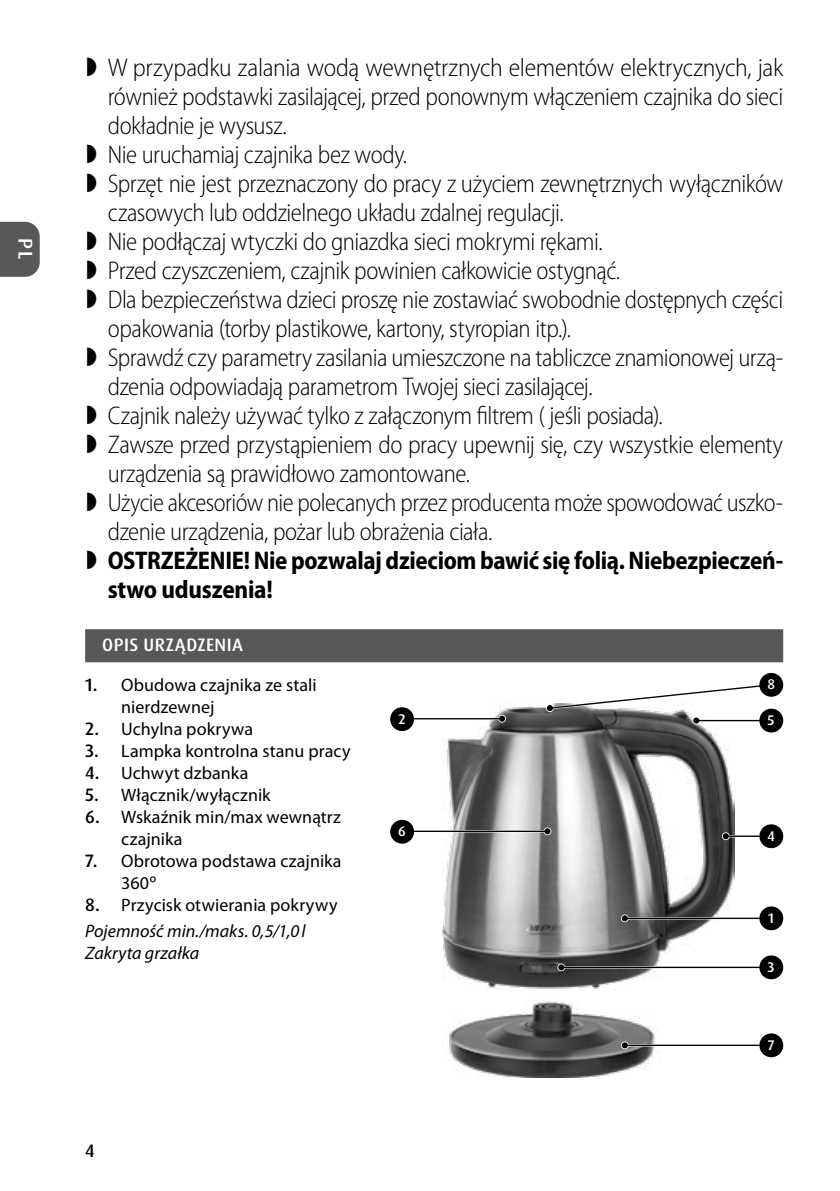
<style>
.page{position:relative;width:840px;height:1191px;background:#fff}
.page>*{position:absolute;margin:0;border:0;box-sizing:border-box;transform-origin:0 0}
.t1{font:300 semi-condensed 25.6px/29px "Myriad Pro";letter-spacing:-.02em;color:#000}
.t2{font:700 semi-condensed 25.6px/29px "Myriad Pro";letter-spacing:-.015em;color:#000}
.t3{font:500 20px "Dax Pro";color:#fff}
.t4{font:18px/22px "Myriad Pro";letter-spacing:.005em;color:#000}
.t5{font:italic 18px/26px "Myriad Pro";letter-spacing:.005em;color:#000}
.t6{font:500 18px "Dax Pro";letter-spacing:.025em;color:#fff}
.t7{font:500 18px "Dax Pro";color:#000}
.t8{font:500 14px "Dax Pro";color:#fff}
.s1{font-family:"Dax Pro";font-weight:500}
.s2{font-family:"Dax Pro";font-weight:500;font-style:normal}
.s3{font-style:normal}
</style>
<div class="page">
<svg style="left:0;top:222px;width:40px;height:55px;background:#606062"></svg>
<div style="left:85px;top:629px;width:697px;height:33px;background:#58585a"></div>
<img style="left:442px;top:706px;width:292px;height:371px">
<svg style="left:620px;top:914px;width:8px;height:8px"></svg>
<hr style="left:624px;top:917px;width:146px;height:2px;background:#000">
<svg style="left:621px;top:915px;width:6px;height:6px"></svg>
<svg style="left:620px;top:1041px;width:8px;height:8px"></svg>
<hr style="left:624px;top:1044px;width:146px;height:2px;background:#000">
<svg style="left:621px;top:1042px;width:6px;height:6px"></svg>
<svg style="left:721px;top:832px;width:8px;height:8px"></svg>
<hr style="left:725px;top:835px;width:45px;height:2px;background:#000">
<svg style="left:722px;top:833px;width:6px;height:6px"></svg>
<hr style="left:696px;top:719px;width:74px;height:2px;background:#fff">
<hr style="left:696px;top:720px;width:74px;height:1px;background:#000">
<svg style="left:693px;top:717px;width:6px;height:6px"></svg>
<svg style="left:546px;top:685px;width:214px;height:26px"></svg>
<svg style="left:557px;top:963px;width:8px;height:8px"></svg>
<hr style="left:561px;top:966px;width:209px;height:2px;background:#000">
<svg style="left:558px;top:964px;width:6px;height:6px"></svg>
<div style="left:759px;top:906px;width:23px;height:24px;background:#000;border-radius:50%"></div>
<div style="left:759px;top:1033px;width:23px;height:24px;background:#000;border-radius:50%"></div>
<div style="left:759px;top:824px;width:23px;height:24px;background:#000;border-radius:50%"></div>
<div style="left:759px;top:708px;width:23px;height:24px;background:#000;border-radius:50%"></div>
<div style="left:759px;top:673px;width:23px;height:24px;background:#000;border-radius:50%"></div>
<div style="left:759px;top:955px;width:23px;height:24px;background:#000;border-radius:50%"></div>
<hr style="left:410px;top:717px;width:92px;height:3px;background:#fff">
<hr style="left:410px;top:718px;width:92px;height:1px;background:#000">
<div style="left:499px;top:715px;width:6px;height:7px;background:#000;border-radius:50%"></div>
<svg style="left:543px;top:827px;width:8px;height:8px"></svg>
<hr style="left:410px;top:830px;width:137px;height:2px;background:#000">
<svg style="left:544px;top:828px;width:6px;height:6px"></svg>
<div style="left:390px;top:707px;width:24px;height:24px;background:#000;border-radius:50%"></div>
<div style="left:390px;top:820px;width:24px;height:23px;background:#000;border-radius:50%"></div>
<p class="t3" style="left:38px;top:238px;width:23px;rotate:90deg">PL</p>
<p class="t1" style="left:108px;top:53px;width:676px">W przypadku zalania wodą wewnętrznych elementów elektrycznych, jak również podstawki zasilającej, przed ponownym włączeniem czajnika do sieci dokładnie je wysusz.<br>Nie uruchamiaj czajnika bez wody.<br>Sprzęt nie jest przeznaczony do pracy z użyciem zewnętrznych wyłączników czasowych lub oddzielnego układu zdalnej regulacji.<br>Nie podłączaj wtyczki do gniazdka sieci mokrymi rękami.<br>Przed czyszczeniem, czajnik powinien całkowicie ostygnąć.<br>Dla bezpieczeństwa dzieci proszę nie zostawiać swobodnie dostępnych części opakowania (torby plastikowe, kartony, styropian itp.).<br>Sprawdź czy parametry zasilania umieszczone na tabliczce znamionowej urzą&shy;dzenia odpowiadają parametrom Twojej sieci zasilającej.<br>Czajnik należy używać tylko z załączonym filtrem ( jeśli posiada).<br>Zawsze przed przystąpieniem do pracy upewnij się, czy wszystkie elementy urządzenia są prawidłowo zamontowane.<br>Użycie akcesoriów nie polecanych przez producenta może spowodować uszko&shy;dzenie urządzenia, pożar lub obrażenia ciała.</p>
<p class="t2" style="left:108px;top:546px;width:676px">OSTRZEŻENIE! Nie pozwalaj dzieciom bawić się folią. Niebezpieczeń&shy;stwo uduszenia!</p>
<p class="t6" style="left:102px;top:633px;width:142px">OPIS URZĄDZENIA</p>
<p class="t4" style="left:121px;top:674px;width:197px;text-indent:-36px"><span class="s1">1.</span> Obudowa czajnika ze stali nierdzewnej</p>
<p class="t4" style="left:85px;top:718px;width:169px"><span class="s1">2.</span> Uchylna pokrywa</p>
<p class="t4" style="left:85px;top:740px;width:267px"><span class="s1">3.</span> Lampka kontrolna stanu pracy</p>
<p class="t4" style="left:85px;top:762px;width:165px"><span class="s1">4.</span> Uchwyt dzbanka</p>
<p class="t4" style="left:85px;top:784px;width:187px"><span class="s1">5.</span> Włącznik/wyłącznik</p>
<p class="t4" style="left:121px;top:806px;width:221px;text-indent:-36px"><span class="s1">6.</span> Wskaźnik min/max wewnątrz czajnika</p>
<p class="t4" style="left:121px;top:850px;width:222px;text-indent:-36px"><span class="s1">7.</span> Obrotowa podstawa czajnika<br>360º</p>
<p class="t5" style="left:85px;top:892px;width:254px"><span class="s2">8.</span> <span class="s3">Przycisk otwierania pokrywy<br></span>Pojemność min./maks. 0,5/1,0 l</p>
<p class="t5" style="left:85px;top:940px;width:116px">Zakryta grzałka</p>
<p class="t8" style="left:766px;top:675px;width:9px">8</p>
<p class="t8" style="left:398px;top:710px;width:9px">2</p>
<p class="t8" style="left:767px;top:711px;width:8px">5</p>
<p class="t8" style="left:398px;top:822px;width:9px">6</p>
<p class="t8" style="left:767px;top:827px;width:9px">4</p>
<p class="t8" style="left:767px;top:909px;width:7px">1</p>
<p class="t8" style="left:767px;top:958px;width:8px">3</p>
<p class="t7" style="left:85px;top:1139px;width:11px">4</p>
<p class="t8" style="left:767px;top:1036px;width:8px">7</p>
</div>
